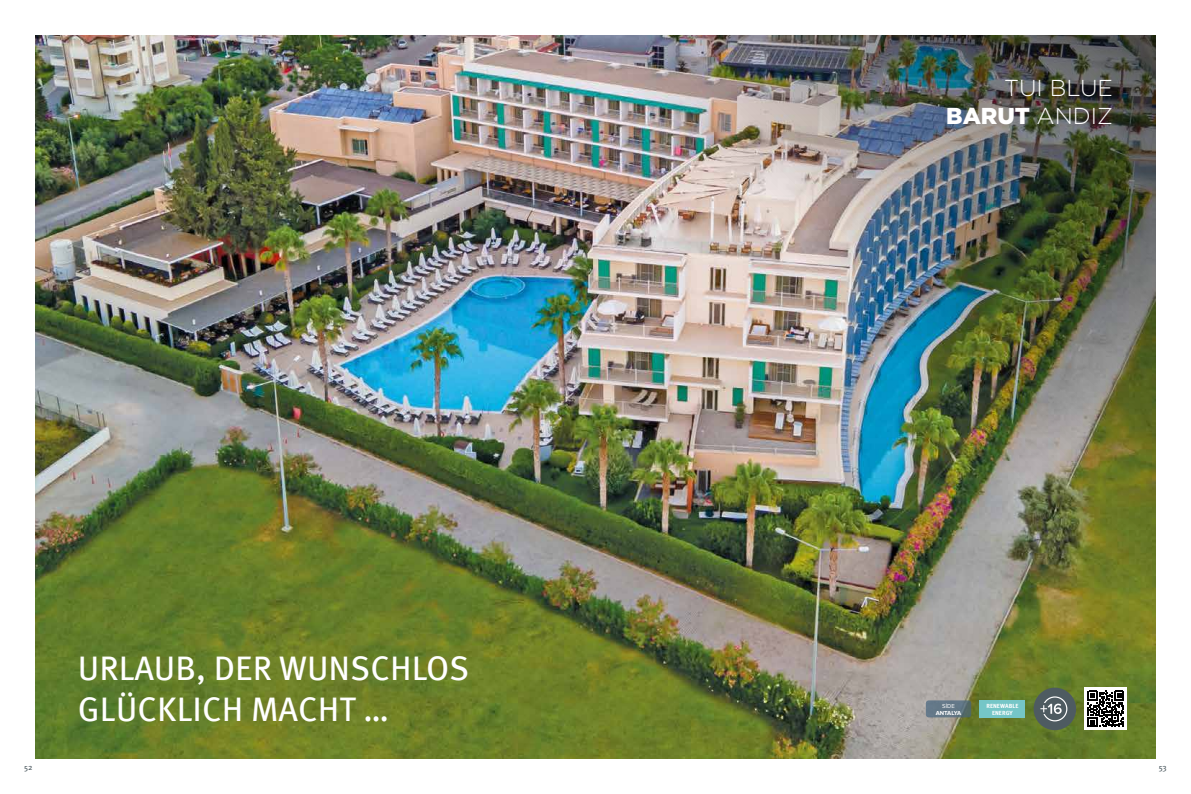
<style>
.page{position:relative;width:1191px;height:794px;background:#fff}
.page>*{position:absolute;margin:0;border:0;box-sizing:border-box;transform-origin:0 0}
.t1{font:34px/40.8px "Meta Pro";color:#fff}
.t2{font:300 23px/27.6px "Gotham";color:#fff;text-align:right}
.t3{font:8px "Meta Pro";color:#4e5b61}
.t4{font:700 6px/7.2px "Meta Pro";letter-spacing:.01em;color:#fff;text-align:center}
.t5{font:700 6px "Proxima Nova";letter-spacing:-.03em;color:#fff}
.t6{font:6px "Proxima Nova";color:#fff}
.s1{font-weight:900}
</style>
<div class="page">
<img style="left:35px;top:35px;width:1120px;height:723px">
<div style="left:1084px;top:687px;width:43px;height:43px;background:#fff"></div>
<svg style="left:1087px;top:690px;width:37px;height:37px"></svg>
<div style="left:1033px;top:687px;width:43px;height:43px;background:#4e5b61;border-radius:50%"></div>
<div style="left:1042px;top:696px;width:25px;height:25px;border:1px solid #fff;border-radius:50%"></div>
<svg style="left:1040px;top:703px;width:21px;height:11px"></svg>
<div style="left:979px;top:700px;width:46px;height:17px;background:#75c6c7"></div>
<svg style="left:926px;top:700px;width:45px;height:17px"></svg>
<img style="left:486px;top:35px;width:669px;height:644px">
<p class="t1" style="left:78px;top:648px;width:393px">URLAUB, DER WUNSCHLOS<br>GLÜCKLICH MACHT …</p>
<p class="t2" style="left:946px;top:74px;width:168px">TUI BLUE<br><span class="s1">BARUT</span> ANDIZ</p>
<p class="t6" style="left:942px;top:702px;width:14px">SİDE</p>
<p class="t5" style="left:935px;top:709px;width:27px">ANTALYA</p>
<p class="t4" style="left:986px;top:702px;width:33px">RENEWABLE<br>ENERGY</p>
<p class="t3" style="left:24px;top:762px;width:10px">52</p>
<p class="t3" style="left:1158px;top:762px;width:10px">53</p>
</div>
